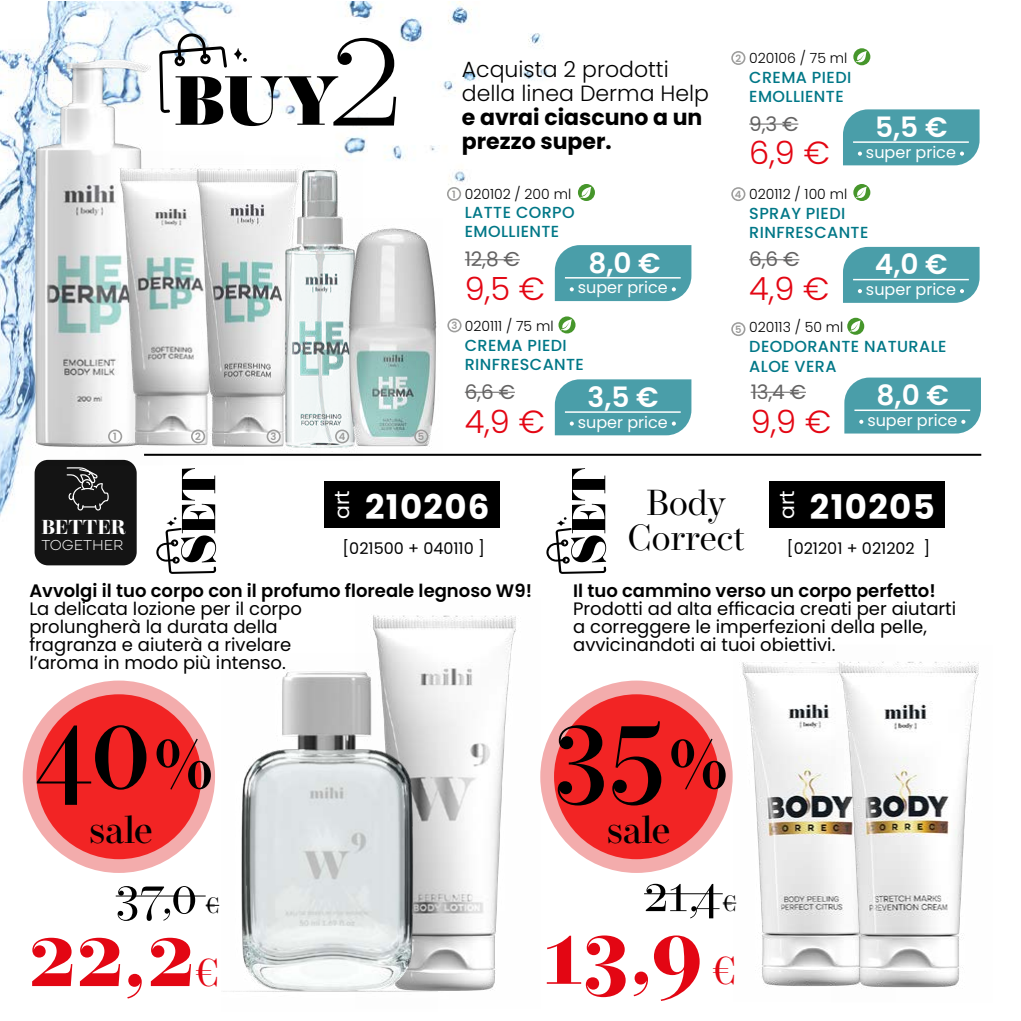
<style>
.page{position:relative;width:1021px;height:1021px;background:#fff}
.page>*{position:absolute;margin:0;border:0;box-sizing:border-box;transform-origin:0 0}
.t1{font:500 119.8px "Operetta 12";color:#000}
.t2{font:700 92px "Operetta 12";color:#e30613}
.t3{font:52px "Operetta 12";color:#000}
.t4{font:500 38.8px "Operetta 12";color:#000}
.t5{font:36px/35.2px "Operetta 12";color:#000;text-align:center}
.t6{font:700 34px "Poppins";letter-spacing:.04em;color:#fff}
.t7{font:300 32px "Poppins";color:#e30613}
.t8{font:600 28px "Poppins";color:#fff}
.t9{font:300 22px/24px "Poppins";color:#000}
.t10{font:700 22px/24px "Poppins";color:#000}
.t11{font:20.4px "Poppins";color:#fff}
.t12{font:20px "Poppins";color:#646363}
.t13{font:700 20px "Operetta 12";color:#fff}
.t14{font:18px/18px "Poppins";color:#000}
.t15{font:600 18px "Poppins";color:#000}
.t16{font:500 16px/19.2px "Poppins";letter-spacing:.025em;color:#007787}
.t17{font:16px "Poppins";color:#fff}
.t18{font:16px "Poppins";color:#000}
.t19{font:300 14.2px "Cardium A";color:#fff}
.t20{font:300 14px "Poppins";color:#000}
.t21{font:600 10px "Poppins";color:#9d9d9c}
.s1{font-weight:600;font-size:10px;color:#9d9d9c}
.s2{font-size:93.2px}
.s3{font-size:24px}
.s4{font-weight:400;font-size:42px}
</style>
<div class="page">
<img style="left:0;top:1px;width:982px;height:905px">
<hr style="left:144px;top:454px;width:837px;height:2px;background:#000">
<div style="left:769px;top:481px;width:175px;height:46px;background:#000"></div>
<div style="left:324px;top:481px;width:176px;height:46px;background:#000"></div>
<svg style="left:546px;top:468px;width:60px;height:106px"></svg>
<svg style="left:156px;top:468px;width:60px;height:106px"></svg>
<svg style="left:159px;top:33px;width:237px;height:93px"></svg>
<div style="left:35px;top:460px;width:102px;height:105px;background:#141414;border-radius:13px"></div>
<svg style="left:67px;top:467px;width:42px;height:43px"></svg>
<img style="left:355px;top:599px;width:185px;height:392px">
<img style="left:222px;top:653px;width:216px;height:339px">
<img style="left:733px;top:644px;width:162px;height:342px">
<img style="left:831px;top:645px;width:151px;height:344px">
<hr style="left:644px;top:893px;width:78px;height:1px;background:#000">
<svg style="left:722px;top:902px;width:14px;height:1px"></svg>
<hr style="left:116px;top:895px;width:90px;height:1px;background:#000">
<svg style="left:206px;top:905px;width:13px;height:1px"></svg>
<div style="left:23px;top:680px;width:192px;height:193px;background:#f3acac;border-radius:50%"></div>
<div style="left:36px;top:694px;width:165px;height:165px;background:#f22424;border-radius:50%"></div>
<div style="left:540px;top:680px;width:192px;height:193px;background:#f3acac;border-radius:50%"></div>
<div style="left:554px;top:694px;width:165px;height:165px;background:#f22424;border-radius:50%"></div>
<img style="left:9px;top:40px;width:153px;height:425px">
<img style="left:105px;top:151px;width:138px;height:313px">
<img style="left:170px;top:156px;width:150px;height:303px">
<img style="left:271px;top:157px;width:91px;height:303px">
<img style="left:338px;top:219px;width:104px;height:231px">
<svg style="left:108px;top:429px;width:14px;height:14px"></svg>
<svg style="left:191px;top:429px;width:14px;height:14px"></svg>
<svg style="left:266px;top:429px;width:15px;height:14px"></svg>
<svg style="left:335px;top:429px;width:14px;height:14px"></svg>
<svg style="left:414px;top:429px;width:14px;height:14px"></svg>
<svg style="left:844px;top:377px;width:136px;height:56px;background:#56a4af"></svg>
<hr style="left:750px;top:392px;width:56px;height:1px;background:#646363">
<svg style="left:847px;top:318px;width:17px;height:17px"></svg>
<svg style="left:849px;top:320px;width:11px;height:12px"></svg>
<svg style="left:731px;top:322px;width:14px;height:14px"></svg>
<svg style="left:843px;top:247px;width:136px;height:56px;background:#55a4ae"></svg>
<hr style="left:749px;top:259px;width:50px;height:1px;background:#646363">
<svg style="left:853px;top:184px;width:17px;height:17px"></svg>
<svg style="left:855px;top:187px;width:11px;height:11px"></svg>
<svg style="left:731px;top:187px;width:14px;height:14px"></svg>
<svg style="left:555px;top:379px;width:136px;height:56px;background:#55a4ae"></svg>
<hr style="left:465px;top:392px;width:50px;height:1px;background:#646363">
<svg style="left:558px;top:316px;width:17px;height:17px"></svg>
<svg style="left:561px;top:319px;width:11px;height:12px"></svg>
<svg style="left:447px;top:318px;width:14px;height:14px"></svg>
<svg style="left:555px;top:245px;width:136px;height:56px;background:#55a4ae"></svg>
<hr style="left:465px;top:259px;width:55px;height:1px;background:#646363">
<svg style="left:578px;top:184px;width:17px;height:17px"></svg>
<svg style="left:580px;top:187px;width:11px;height:11px"></svg>
<svg style="left:447px;top:187px;width:14px;height:14px"></svg>
<svg style="left:843px;top:109px;width:136px;height:56px;background:#56a4ae"></svg>
<hr style="left:749px;top:124px;width:49px;height:1px;background:#646363">
<svg style="left:853px;top:48px;width:17px;height:17px"></svg>
<svg style="left:855px;top:51px;width:11px;height:12px"></svg>
<svg style="left:731px;top:51px;width:14px;height:14px"></svg>
<p class="t21" style="left:113px;top:430px;width:5px">1</p>
<p class="t21" style="left:195px;top:430px;width:7px">2</p>
<p class="t21" style="left:270px;top:430px;width:7px">3</p>
<p class="t21" style="left:339px;top:430px;width:8px">4</p>
<p class="t21" style="left:418px;top:430px;width:8px">5</p>
<p class="t9" style="left:462px;top:58px;width:249px">Acquista 2 prodotti della linea Derma Help</p>
<p class="t10" style="left:462px;top:106px;width:242px">e avrai ciascuno a un prezzo super.</p>
<p class="t20" style="left:452px;top:186px;width:121px"><span class="s1">1</span> 020102 / 200 ml</p>
<p class="t16" style="left:465px;top:202px;width:111px">LATTE CORPO<br>EMOLLIENTE</p>
<p class="t12" style="left:465px;top:248px;width:57px">12,8 €</p>
<h3 class="t7" style="left:465px;top:270px;width:82px">9,5 €</h3>
<p class="t20" style="left:451px;top:318px;width:104px"><sup>3</sup> 020111 / 75 ml</p>
<h3 class="t8" style="left:588px;top:246px;width:74px">8,0 €</h3>
<p class="t17" style="left:578px;top:278px;width:91px">super price</p>
<p class="t16" style="left:465px;top:336px;width:121px">CREMA PIEDI<br>RINFRESCANTE</p>
<p class="t12" style="left:465px;top:380px;width:52px">6,6 €</p>
<h3 class="t7" style="left:465px;top:403px;width:82px">4,9 €</h3>
<h3 class="t8" style="left:587px;top:381px;width:72px">3,5 €</h3>
<p class="t17" style="left:578px;top:413px;width:91px">super price</p>
<p class="t20" style="left:735px;top:50px;width:113px"><span class="s1">2</span> 020106 / 75 ml</p>
<p class="t16" style="left:749px;top:68px;width:103px">CREMA PIEDI<br>EMOLLIENTE</p>
<p class="t12" style="left:749px;top:112px;width:51px">9,3 €</p>
<h3 class="t7" style="left:749px;top:135px;width:82px">6,9 €</h3>
<p class="t20" style="left:735px;top:186px;width:114px"><span class="s1">4</span> 020112 / 100 ml</p>
<h3 class="t8" style="left:875px;top:111px;width:74px">5,5 €</h3>
<p class="t17" style="left:866px;top:143px;width:91px">super price</p>
<p class="t16" style="left:749px;top:203px;width:121px">SPRAY PIEDI<br>RINFRESCANTE</p>
<p class="t12" style="left:749px;top:248px;width:52px">6,6 €</p>
<h3 class="t7" style="left:749px;top:270px;width:82px">4,9 €</h3>
<p class="t20" style="left:735px;top:319px;width:110px"><span class="s1">5</span> 020113 / 50 ml</p>
<h3 class="t8" style="left:874px;top:248px;width:74px">4,0 €</h3>
<p class="t17" style="left:866px;top:280px;width:91px">super price</p>
<p class="t16" style="left:749px;top:337px;width:199px">DEODORANTE NATURALE<br>ALOE VERA</p>
<p class="t12" style="left:750px;top:380px;width:57px">13,4 €</p>
<h3 class="t7" style="left:750px;top:403px;width:82px">9,9 €</h3>
<h3 class="t8" style="left:876px;top:379px;width:74px">8,0 €</h3>
<p class="t17" style="left:867px;top:411px;width:91px">super price</p>
<p class="t11" style="left:330px;top:519px;width:30px;rotate:-90deg">art</p>
<h3 class="t6" style="left:365px;top:487px;width:126px">210206</h3>
<h3 class="t5" style="left:627px;top:485px;width:119px">Body<br>Correct</h3>
<p class="t11" style="left:775px;top:519px;width:30px;rotate:-90deg">art</p>
<h3 class="t6" style="left:810px;top:487px;width:126px">210205</h3>
<p class="t13" style="left:41px;top:515px;width:86px">BETTER</p>
<p class="t19" style="left:41px;top:535px;width:84px">TOGETHER</p>
<p class="t15" style="left:29px;top:580px;width:504px">Avvolgi il tuo corpo con il profumo floreale legnoso W9!</p>
<p class="t14" style="left:29px;top:599px;width:274px">La delicata lozione per il corpo prolungherà la durata della fragranza e aiuterà a rivelare l’aroma in modo più intenso.</p>
<p class="t18" style="left:342px;top:538px;width:144px">[021500 + 040110 ]</p>
<p class="t18" style="left:787px;top:538px;width:145px">[021201 + 021202 ]</p>
<p class="t15" style="left:573px;top:580px;width:364px">Il tuo cammino verso un corpo perfetto!</p>
<p class="t14" style="left:573px;top:599px;width:384px">Prodotti ad alta efficacia creati per aiutarti a correggere le imperfezioni della pelle, avvicinandoti ai tuoi obiettivi.</p>
<h1 class="t1" style="left:33px;top:676px;width:184px">40<span class="s2">%</span></h1>
<h3 class="t4" style="left:89px;top:807px;width:65px">sale</h3>
<h3 class="t3" style="left:116px;top:865px;width:105px">37,0 <span class="s3">€</span></h3>
<h2 class="t2" style="left:29px;top:900px;width:192px">22,2<span class="s4">€</span></h2>
<h1 class="t1" style="left:553px;top:676px;width:179px">35<span class="s2">%</span></h1>
<h3 class="t4" style="left:606px;top:807px;width:65px">sale</h3>
<h3 class="t3" style="left:644px;top:862px;width:94px">21,4 <span class="s3">€</span></h3>
<h2 class="t2" style="left:544px;top:898px;width:193px">13,9 <span class="s4">€</span></h2>
</div>
